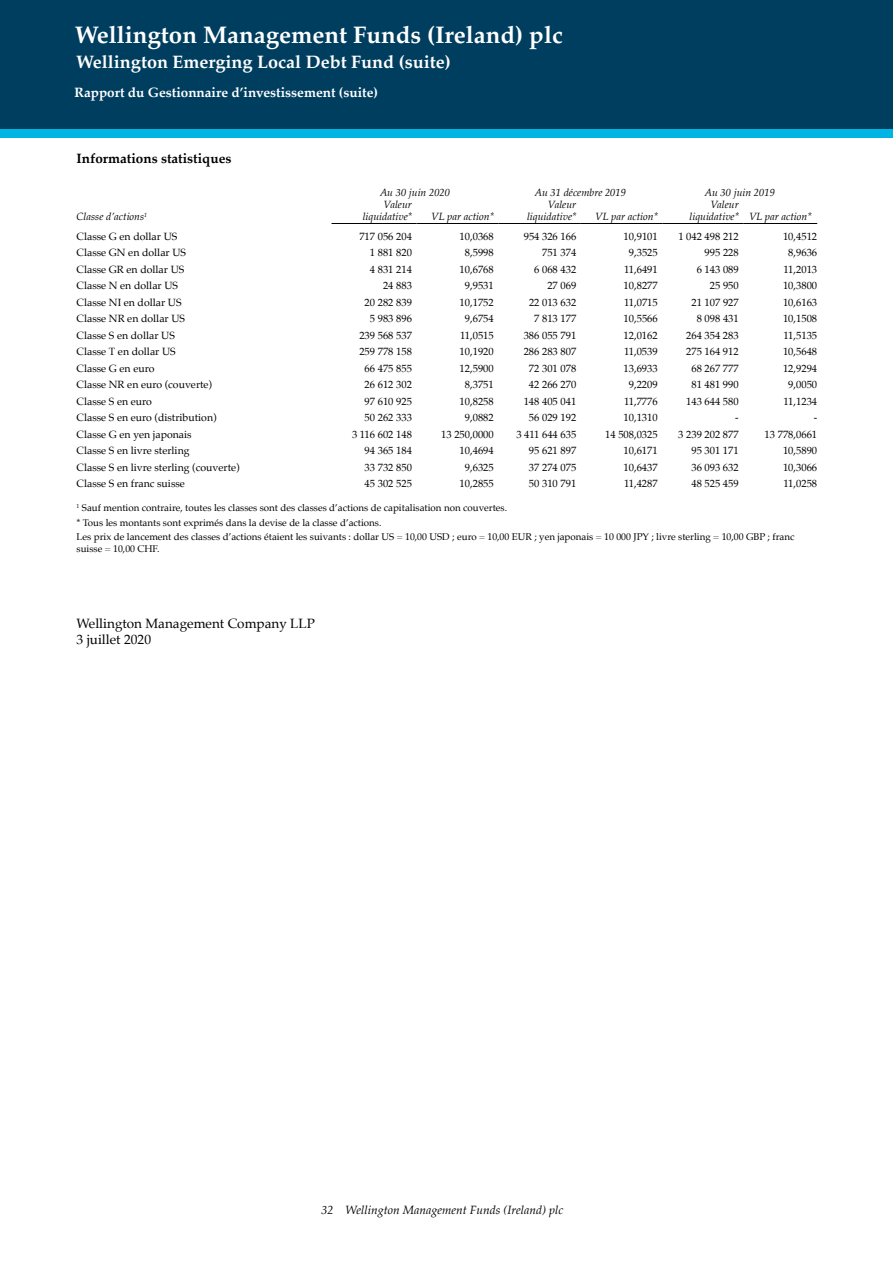
<style>
.page{position:relative;width:893px;height:1263px;background:#fff}
.page>*{position:absolute;margin:0;border:0;box-sizing:border-box;transform-origin:0 0}
.t1{font:700 24px "Palatino";color:#fff}
.t2{font:700 18px "Palatino";color:#fff}
.t3{font:700 13.5px "Palatino Linotype";color:#fff}
.t4{font:13.5px/16.5px "Palatino";color:#000}
.t5{font:700 13.5px "Palatino Linotype";color:#000}
.t6{font:italic 12px "Palatino";color:#000}
.t7{font:10.5px "Palatino";color:#000}
.t8{font:italic 10.5px/12.6px "Palatino";color:#000;text-align:right}
.t9{font:9.75px/14.7px "Palatino";color:#000}
</style>
<div class="page">
<div style="left:0;top:0;width:892px;height:129px;background:#003e5f"></div>
<div style="left:0;top:129px;width:892px;height:8px;background:#00b5e3"></div>
<hr style="left:331px;top:223px;width:85px;height:1px;background:#000">
<hr style="left:416px;top:223px;width:82px;height:1px;background:#000">
<hr style="left:498px;top:223px;width:82px;height:1px;background:#000">
<hr style="left:580px;top:223px;width:82px;height:1px;background:#000">
<hr style="left:662px;top:223px;width:81px;height:1px;background:#000">
<hr style="left:743px;top:223px;width:73px;height:1px;background:#000">
<h1 class="t1" style="left:75px;top:14px;width:489px">Wellington Management Funds (Ireland) plc</h1>
<h2 class="t2" style="left:76px;top:46px;width:376px">Wellington Emerging Local Debt Fund (suite)</h2>
<p class="t3" style="left:74px;top:83px;width:305px">Rapport du Gestionnaire d’investissement (suite)</p>
<p class="t5" style="left:77px;top:149px;width:156px">Informations statistiques</p>
<p class="t8" style="left:77px;top:210px;width:72px">Classe d’actions<sup>1</sup></p>
<p class="t8" style="left:379px;top:186px;width:72px">Au 30 juin 2020</p>
<p class="t8" style="left:534px;top:186px;width:93px">Au 31 décembre 2019</p>
<p class="t8" style="left:704px;top:186px;width:72px">Au 30 juin 2019</p>
<p class="t8" style="left:362px;top:198px;width:51px">Valeur liquidative*</p>
<p class="t8" style="left:527px;top:198px;width:51px">Valeur liquidative*</p>
<p class="t8" style="left:689px;top:198px;width:123px;text-align:left;text-indent:21px">Valeur<br>liquidative* VL par action*</p>
<p class="t8" style="left:431px;top:210px;width:64px">VL par action*</p>
<p class="t8" style="left:595px;top:210px;width:64px">VL par action*</p>
<p class="t7" style="left:77px;top:228px;width:102px">Classe G en dollar US</p>
<p class="t7" style="left:359px;top:228px;width:54px">717 056 204</p>
<p class="t7" style="left:459px;top:228px;width:36px">10,0368</p>
<p class="t7" style="left:523px;top:228px;width:54px">954 326 166</p>
<p class="t7" style="left:623px;top:228px;width:36px">10,9101</p>
<p class="t7" style="left:678px;top:228px;width:62px">1 042 498 212</p>
<p class="t7" style="left:782px;top:228px;width:36px">10,4512</p>
<p class="t7" style="left:77px;top:244px;width:111px">Classe GN en dollar US</p>
<p class="t7" style="left:370px;top:244px;width:43px">1 881 820</p>
<p class="t7" style="left:464px;top:244px;width:30px">8,5998</p>
<p class="t7" style="left:542px;top:244px;width:36px">751 374</p>
<p class="t7" style="left:628px;top:244px;width:30px">9,3525</p>
<p class="t7" style="left:704px;top:244px;width:36px">995 228</p>
<p class="t7" style="left:788px;top:244px;width:30px">8,9636</p>
<p class="t7" style="left:77px;top:261px;width:109px">Classe GR en dollar US</p>
<p class="t7" style="left:370px;top:261px;width:44px">4 831 214</p>
<p class="t7" style="left:459px;top:261px;width:36px">10,6768</p>
<p class="t7" style="left:534px;top:261px;width:43px">6 068 432</p>
<p class="t7" style="left:624px;top:261px;width:35px">11,6491</p>
<p class="t7" style="left:696px;top:261px;width:43px">6 143 089</p>
<p class="t7" style="left:783px;top:261px;width:35px">11,2013</p>
<p class="t7" style="left:77px;top:277px;width:103px">Classe N en dollar US</p>
<p class="t7" style="left:383px;top:277px;width:30px">24 883</p>
<p class="t7" style="left:464px;top:277px;width:30px">9,9531</p>
<p class="t7" style="left:547px;top:277px;width:30px">27 069</p>
<p class="t7" style="left:623px;top:277px;width:36px">10,8277</p>
<p class="t7" style="left:709px;top:277px;width:30px">25 950</p>
<p class="t7" style="left:782px;top:277px;width:36px">10,3800</p>
<p class="t7" style="left:77px;top:294px;width:106px">Classe NI en dollar US</p>
<p class="t7" style="left:364px;top:294px;width:49px">20 282 839</p>
<p class="t7" style="left:459px;top:294px;width:36px">10,1752</p>
<p class="t7" style="left:528px;top:294px;width:49px">22 013 632</p>
<p class="t7" style="left:624px;top:294px;width:35px">11,0715</p>
<p class="t7" style="left:691px;top:294px;width:49px">21 107 927</p>
<p class="t7" style="left:782px;top:294px;width:36px">10,6163</p>
<p class="t7" style="left:77px;top:310px;width:110px">Classe NR en dollar US</p>
<p class="t7" style="left:370px;top:310px;width:43px">5 983 896</p>
<p class="t7" style="left:464px;top:310px;width:30px">9,6754</p>
<p class="t7" style="left:534px;top:310px;width:43px">7 813 177</p>
<p class="t7" style="left:623px;top:310px;width:36px">10,5566</p>
<p class="t7" style="left:696px;top:310px;width:43px">8 098 431</p>
<p class="t7" style="left:782px;top:310px;width:36px">10,1508</p>
<p class="t7" style="left:77px;top:326px;width:100px">Classe S en dollar US</p>
<p class="t7" style="left:359px;top:326px;width:54px">239 568 537</p>
<p class="t7" style="left:460px;top:326px;width:35px">11,0515</p>
<p class="t7" style="left:523px;top:326px;width:54px">386 055 791</p>
<p class="t7" style="left:623px;top:326px;width:36px">12,0162</p>
<p class="t7" style="left:686px;top:326px;width:54px">264 354 283</p>
<p class="t7" style="left:783px;top:326px;width:35px">11,5135</p>
<p class="t7" style="left:77px;top:343px;width:101px">Classe T en dollar US</p>
<p class="t7" style="left:359px;top:343px;width:54px">259 778 158</p>
<p class="t7" style="left:459px;top:343px;width:36px">10,1920</p>
<p class="t7" style="left:523px;top:343px;width:54px">286 283 807</p>
<p class="t7" style="left:624px;top:343px;width:35px">11,0539</p>
<p class="t7" style="left:686px;top:343px;width:54px">275 164 912</p>
<p class="t7" style="left:782px;top:343px;width:36px">10,5648</p>
<p class="t7" style="left:77px;top:359px;width:79px">Classe G en euro</p>
<p class="t7" style="left:364px;top:359px;width:49px">66 475 855</p>
<p class="t7" style="left:459px;top:359px;width:36px">12,5900</p>
<p class="t7" style="left:528px;top:359px;width:49px">72 301 078</p>
<p class="t7" style="left:623px;top:359px;width:36px">13,6933</p>
<p class="t7" style="left:691px;top:359px;width:49px">68 267 777</p>
<p class="t7" style="left:782px;top:359px;width:36px">12,9294</p>
<p class="t7" style="left:77px;top:376px;width:137px">Classe NR en euro (couverte)</p>
<p class="t7" style="left:364px;top:376px;width:49px">26 612 302</p>
<p class="t7" style="left:464px;top:376px;width:30px">8,3751</p>
<p class="t7" style="left:528px;top:376px;width:49px">42 266 270</p>
<p class="t7" style="left:628px;top:376px;width:30px">9,2209</p>
<p class="t7" style="left:691px;top:376px;width:49px">81 481 990</p>
<p class="t7" style="left:787px;top:376px;width:30px">9,0050</p>
<p class="t7" style="left:77px;top:392px;width:77px">Classe S en euro</p>
<p class="t7" style="left:364px;top:392px;width:49px">97 610 925</p>
<p class="t7" style="left:459px;top:392px;width:36px">10,8258</p>
<p class="t7" style="left:523px;top:392px;width:54px">148 405 041</p>
<p class="t7" style="left:624px;top:392px;width:35px">11,7776</p>
<p class="t7" style="left:686px;top:392px;width:54px">143 644 580</p>
<p class="t7" style="left:783px;top:392px;width:35px">11,1234</p>
<p class="t7" style="left:77px;top:409px;width:141px">Classe S en euro (distribution)</p>
<p class="t7" style="left:364px;top:409px;width:49px">50 262 333</p>
<p class="t7" style="left:464px;top:409px;width:30px">9,0882</p>
<p class="t7" style="left:528px;top:409px;width:49px">56 029 192</p>
<p class="t7" style="left:623px;top:409px;width:36px">10,1310</p>
<p class="t7" style="left:735px;top:409px;width:5px">-</p>
<p class="t7" style="left:813px;top:409px;width:5px">-</p>
<p class="t7" style="left:77px;top:425px;width:116px">Classe G en yen japonais</p>
<p class="t7" style="left:352px;top:425px;width:61px">3 116 602 148</p>
<p class="t7" style="left:441px;top:425px;width:54px">13 250,0000</p>
<p class="t7" style="left:516px;top:425px;width:61px">3 411 644 635</p>
<p class="t7" style="left:605px;top:425px;width:54px">14 508,0325</p>
<p class="t7" style="left:678px;top:425px;width:62px">3 239 202 877</p>
<p class="t7" style="left:764px;top:425px;width:54px">13 778,0661</p>
<p class="t7" style="left:77px;top:442px;width:114px">Classe S en livre sterling</p>
<p class="t7" style="left:364px;top:442px;width:49px">94 365 184</p>
<p class="t7" style="left:459px;top:442px;width:36px">10,4694</p>
<p class="t7" style="left:528px;top:442px;width:49px">95 621 897</p>
<p class="t7" style="left:623px;top:442px;width:36px">10,6171</p>
<p class="t7" style="left:691px;top:442px;width:49px">95 301 171</p>
<p class="t7" style="left:782px;top:442px;width:36px">10,5890</p>
<p class="t7" style="left:77px;top:458px;width:164px">Classe S en livre sterling (couverte)</p>
<p class="t7" style="left:364px;top:458px;width:49px">33 732 850</p>
<p class="t7" style="left:464px;top:458px;width:30px">9,6325</p>
<p class="t7" style="left:528px;top:458px;width:49px">37 274 075</p>
<p class="t7" style="left:623px;top:458px;width:36px">10,6437</p>
<p class="t7" style="left:691px;top:458px;width:49px">36 093 632</p>
<p class="t7" style="left:782px;top:458px;width:36px">10,3066</p>
<p class="t7" style="left:77px;top:475px;width:110px">Classe S en franc suisse</p>
<p class="t7" style="left:364px;top:475px;width:49px">45 302 525</p>
<p class="t7" style="left:459px;top:475px;width:36px">10,2855</p>
<p class="t7" style="left:528px;top:475px;width:49px">50 310 791</p>
<p class="t7" style="left:624px;top:475px;width:35px">11,4287</p>
<p class="t7" style="left:691px;top:475px;width:49px">48 525 459</p>
<p class="t7" style="left:783px;top:475px;width:35px">11,0258</p>
<p class="t9" style="left:77px;top:500px;width:719px"><sup>1</sup> Sauf mention contraire, toutes les classes sont des classes d’actions de capitalisation non couvertes.<br>* Tous les montants sont exprimés dans la devise de la classe d’actions.<br>Les prix de lancement des classes d’actions étaient les suivants : dollar US = 10,00 USD ; euro = 10,00 EUR ; yen japonais = 10 000 JPY ; livre sterling = 10,00 GBP ; franc</p>
<p class="t9" style="left:77px;top:541px;width:84px">suisse = 10,00 CHF.</p>
<p class="t4" style="left:77px;top:615px;width:240px">Wellington Management Company LLP<br>3 juillet 2020</p>
<p class="t6" style="left:321px;top:1200px;width:243px">32 Wellington Management Funds (Ireland) plc</p>
</div>
